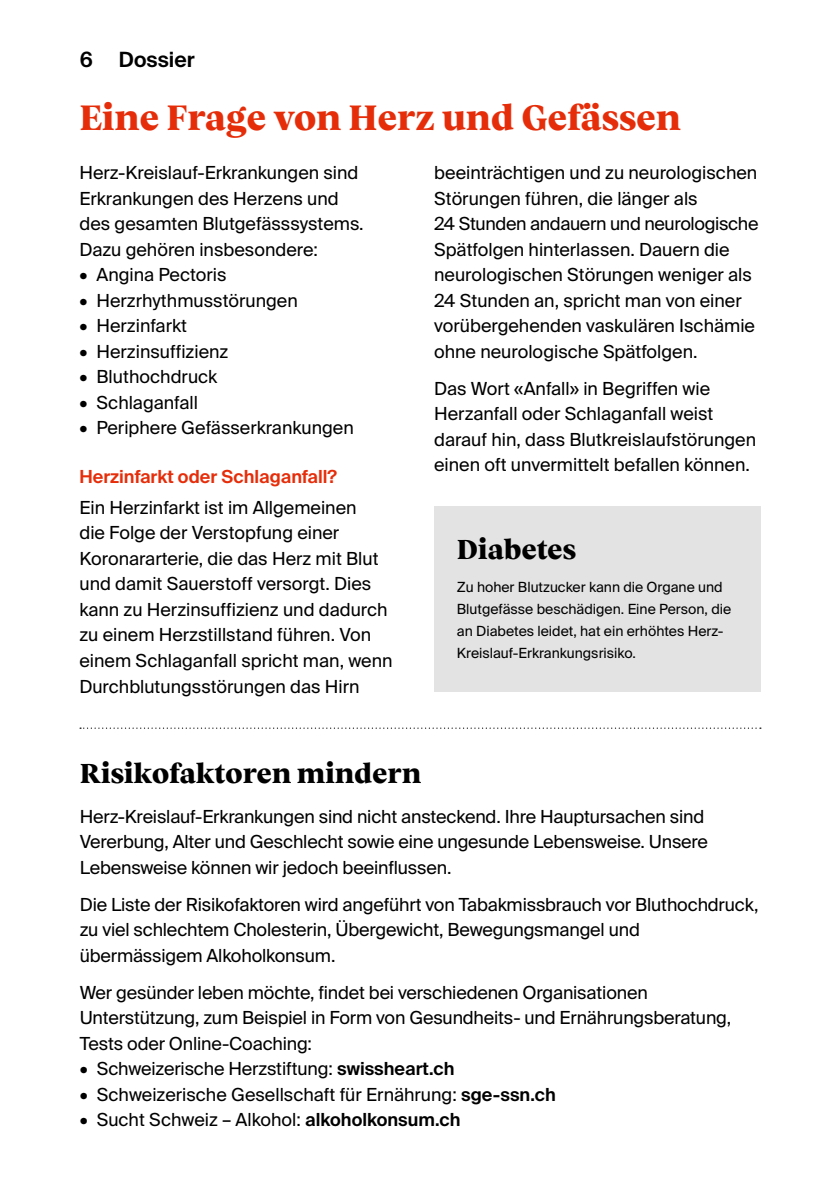
<style>
.page{position:relative;width:840px;height:1191px;background:#fff}
.page>*{position:absolute;margin:0;border:0;box-sizing:border-box;transform-origin:0 0}
.t1{font:800 36px "Vesterbro";letter-spacing:-.01em;color:#e62d0a}
.t2{font:800 28px "Vesterbro";letter-spacing:-.01em;color:#000}
.t3{font:600 21px "Suisse Intl";color:#000}
.t4{font:18px/25.6px "Suisse Intl";color:#000}
.t5{font:600 18px "Suisse Intl";color:#e62d0a}
.t6{font:14px/22px "Suisse Intl";color:#000}
.s1{font-weight:600}
</style>
<div class="page">
<div style="left:434px;top:506px;width:326px;height:186px;background:#e3e3e3"></div>
<svg style="left:80px;top:727px;width:680px;height:2px"></svg>
<p class="t3" style="left:80px;top:47px;width:15px">6</p>
<p class="t3" style="left:119px;top:47px;width:77px">Dossier</p>
<h1 class="t1" style="left:79px;top:91px;width:603px">Eine Frage von Herz und Gefässen</h1>
<p class="t4" style="left:79px;top:160px;width:285px">Herz-Kreislauf-Erkrankungen sind<br>Erkrankungen des Herzens und des gesamten Blutgefässsystems.<br>Dazu gehören insbesondere:</p>
<p class="t4" style="left:79px;top:262px;width:149px">• Angina Pectoris</p>
<p class="t4" style="left:79px;top:288px;width:220px">• Herzrhythmusstörungen</p>
<p class="t4" style="left:79px;top:313px;width:109px">• Herzinfarkt</p>
<p class="t4" style="left:79px;top:339px;width:150px">• Herzinsuffizienz</p>
<p class="t4" style="left:79px;top:364px;width:139px">• Bluthochdruck</p>
<p class="t4" style="left:79px;top:390px;width:120px">• Schlaganfall</p>
<p class="t4" style="left:79px;top:415px;width:276px">• Periphere Gefässerkrankungen</p>
<p class="t5" style="left:79px;top:466px;width:259px">Herzinfarkt oder Schlaganfall?</p>
<p class="t4" style="left:79px;top:495px;width:314px">Ein Herzinfarkt ist im Allgemeinen<br>die Folge der Verstopfung einer Koronararterie, die das Herz mit Blut und damit Sauerstoff versorgt. Dies kann zu Herzinsuffizienz und dadurch zu einem Herzstillstand führen. Von einem Schlaganfall spricht man, wenn Durchblutungsstörungen das Hirn</p>
<p class="t4" style="left:434px;top:160px;width:325px">beeinträchtigen und zu neurologischen Störungen führen, die länger als<br>24 Stunden andauern und neurologische Spätfolgen hinterlassen. Dauern die neurologischen Störungen weniger als 24 Stunden an, spricht man von einer vorübergehenden vaskulären Ischämie ohne neurologische Spätfolgen.</p>
<p class="t4" style="left:434px;top:376px;width:323px">Das Wort «Anfall» in Begriffen wie Herzanfall oder Schlaganfall weist darauf hin, dass Blutkreislaufstörungen einen oft unvermittelt befallen können.</p>
<h2 class="t2" style="left:456px;top:528px;width:121px">Diabetes</h2>
<p class="t6" style="left:456px;top:576px;width:276px">Zu hoher Blutzucker kann die Organe und Blutgefässe beschädigen. Eine Person, die an Diabetes leidet, hat ein erhöhtes Herz-Kreislauf-Erkrankungsrisiko.</p>
<h2 class="t2" style="left:80px;top:753px;width:343px">Risikofaktoren mindern</h2>
<p class="t4" style="left:80px;top:804px;width:629px">Herz-Kreislauf-Erkrankungen sind nicht ansteckend. Ihre Hauptursachen sind<br>Vererbung, Alter und Geschlecht sowie eine ungesunde Lebensweise. Unsere<br>Lebensweise können wir jedoch beeinflussen.</p>
<p class="t4" style="left:80px;top:891px;width:679px">Die Liste der Risikofaktoren wird angeführt von Tabakmissbrauch vor Bluthochdruck, zu viel schlechtem Cholesterin, Übergewicht, Bewegungsmangel und übermässigem Alkoholkonsum.</p>
<p class="t4" style="left:80px;top:979px;width:652px">Wer gesünder leben möchte, findet bei verschiedenen Organisationen<br>Unterstützung, zum Beispiel in Form von Gesundheits- und Ernährungsberatung,<br>Tests oder Online-Coaching:</p>
<p class="t4" style="left:80px;top:1056px;width:376px">• Schweizerische Herzstiftung: <span class="s1">swissheart.ch</span></p>
<p class="t4" style="left:80px;top:1081px;width:477px">• Schweizerische Gesellschaft für Ernährung: <span class="s1">sge-ssn.ch</span></p>
<p class="t4" style="left:80px;top:1107px;width:382px">• Sucht Schweiz – Alkohol: <span class="s1">alkoholkonsum.ch</span></p>
</div>
